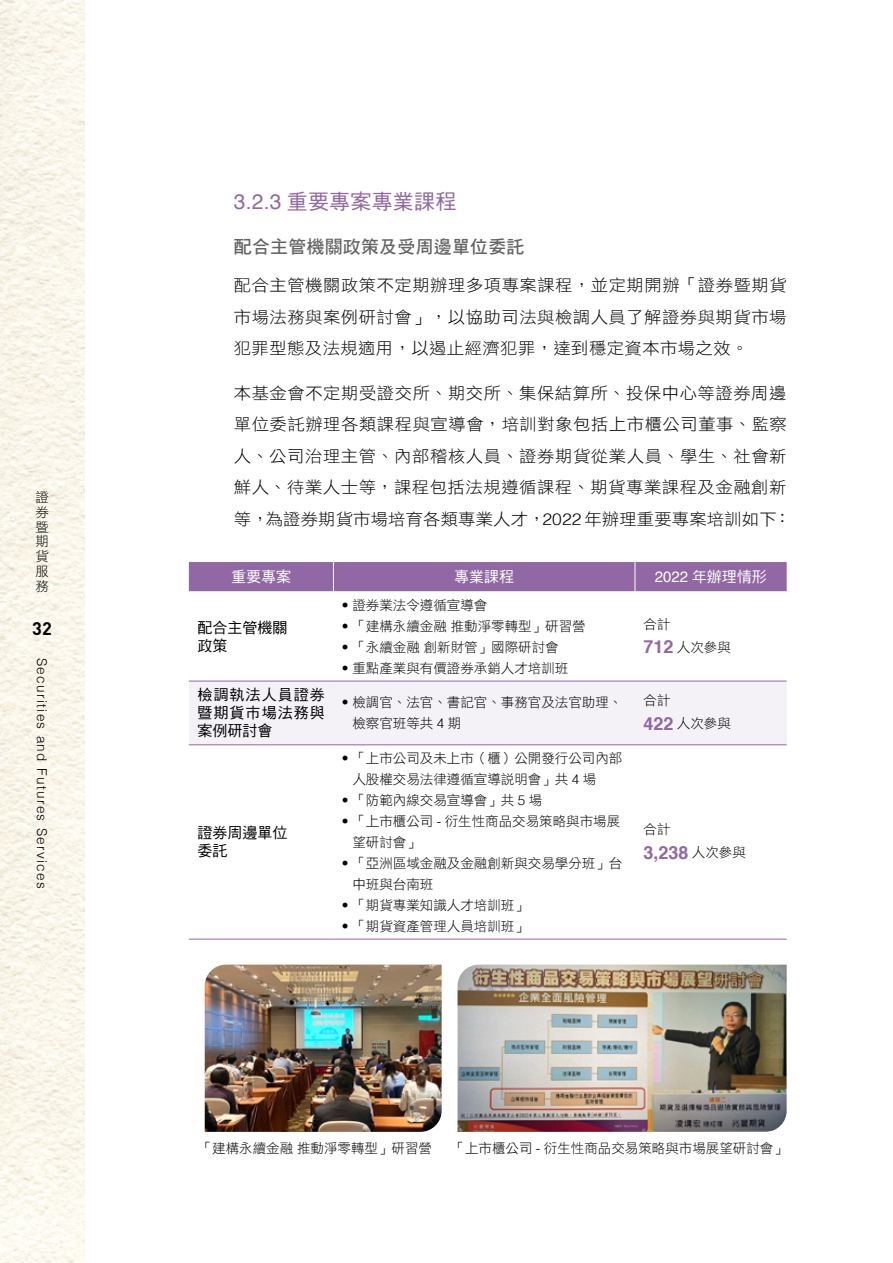
<style>
.page{position:relative;width:893px;height:1263px;background:#fff}
.page>*{position:absolute;margin:0;border:0;box-sizing:border-box;transform-origin:0 0}
.t1{font:21px "DF Hei Std W5";letter-spacing:.01em;color:#9167a4}
.t2{font:18px "DF Hei Std W7";letter-spacing:.01em;color:#656464}
.t3{font:700 18px "Helvetica";color:#9167a4}
.t4{font:700 18px "DIN Pro";color:#000}
.t5{font:16.5px/31.5px "DF Hei Std W3";letter-spacing:.03em;color:#000;text-align:justify;scale:1.05 1}
.t6{font:15px/18px "DF Hei Std W5";color:#000}
.t7{font:15px "DF Hei Std W5";color:#fff}
.t8{font:13.5px/14.9px "DF Hei Std W3";color:#000}
.t9{font:300 13.5px "Helvetica";letter-spacing:.1em;color:#000}
.s1{font-family:"Helvetica"}
.s2{font-family:"Helvetica";font-weight:300}
.s3{font-family:"Helvetica";font-weight:700;font-size:18px;color:#9167a4}
.s4{font-family:"DF Hei Std W3";font-weight:400;font-size:13.5px;color:#000}
</style>
<div class="page">
<img style="left:0;top:0;width:85px;height:1263px">
<div style="left:189px;top:562px;width:598px;height:29px;background:#9167a4"></div>
<svg style="left:189px;top:680px;width:598px;height:259px"></svg>
<div style="left:189px;top:682px;width:598px;height:62px;background:#f4f1f7"></div>
<hr style="left:333px;top:562px;width:1px;height:30px;background:#fff">
<hr style="left:635px;top:562px;width:1px;height:30px;background:#fff">
<hr style="left:189px;top:681px;width:144px;height:1px;background:#9167a4">
<hr style="left:333px;top:681px;width:302px;height:1px;background:#9167a4">
<hr style="left:635px;top:681px;width:152px;height:1px;background:#9167a4">
<hr style="left:189px;top:744px;width:144px;height:1px;background:#9167a4">
<hr style="left:189px;top:939px;width:144px;height:1px;background:#9167a4">
<hr style="left:333px;top:744px;width:302px;height:1px;background:#9167a4">
<hr style="left:635px;top:744px;width:152px;height:1px;background:#9167a4">
<hr style="left:333px;top:939px;width:302px;height:1px;background:#9167a4">
<hr style="left:635px;top:939px;width:152px;height:1px;background:#9167a4">
<img style="left:458px;top:964px;width:329px;height:168px">
<img style="left:205px;top:964px;width:237px;height:168px">
<p class="t8" style="left:35px;top:489px;width:15px;text-align:justify">證券暨期貨服務</p>
<h2 class="t4" style="left:32px;top:616px;width:21px">32</h2>
<p class="t9" style="left:54px;top:658px;width:233px;rotate:90deg">Securities and Futures Services</p>
<h1 class="t1" style="left:234px;top:190px;width:224px"><span class="s1">3.2.3</span> 重要專案專業課程</h1>
<h2 class="t2" style="left:234px;top:237px;width:292px">配合主管機關政策及受周邊單位委託</h2>
<p class="t5" style="left:234px;top:269px;width:528px">配合主管機關政策不定期辦理多項專案課程，並定期開辦「證券暨期貨市場法務與案例研討會」，以協助司法與檢調人員了解證券與期貨市場犯罪型態及法規適用，以遏止經濟犯罪，達到穩定資本市場之效。</p>
<p class="t5" style="left:234px;top:377px;width:532px;text-align:left">本基金會不定期受證交所、期交所、集保結算所、投保中心等證券周邊單位委託辦理各類課程與宣導會，培訓對象包括上市櫃公司董事、監察人、公司治理主管、內部稽核人員、證券期貨從業人員、學生、社會新鮮人、待業人士等，課程包括法規遵循課程、期貨專業課程及金融創新等，為證券期貨市場培育各類專業人才，<span class="s2">2022</span> 年辦理重要專案培訓如下：</p>
<p class="t7" style="left:231px;top:569px;width:61px">重要專案</p>
<p class="t7" style="left:454px;top:569px;width:61px">專業課程</p>
<p class="t7" style="left:655px;top:569px;width:114px"><span class="s1">2022</span> 年辦理情形</p>
<p class="t6" style="left:197px;top:618px;width:91px">配合主管機關政策</p>
<p class="t8" style="left:342px;top:597px;width:147px"><span class="s2">•</span> 證券業法令遵循宣導會</p>
<p class="t8" style="left:342px;top:618px;width:245px"><span class="s2">•</span> 「建構永續金融推動淨零轉型」研習營</p>
<p class="t8" style="left:342px;top:639px;width:218px"><span class="s2">•</span> 「永續金融創新財管」國際研討會</p>
<p class="t8" style="left:342px;top:660px;width:228px"><span class="s2">•</span> 重點產業與有價證券承銷人才培訓班</p>
<p class="t8" style="left:643px;top:612px;width:89px;line-height:23.2px">合計<br><span class="s3">712</span> 人次參與</p>
<p class="t6" style="left:197px;top:686px;width:129px;text-align:justify">檢調執法人員證券暨期貨市場法務與案例研討會</p>
<p class="t8" style="left:352px;top:692px;width:272px;line-height:21px;text-indent:-11px"><span class="s2">•</span> 檢調官、法官、書記官、事務官及法官助理、檢察官班等共 <span class="s2">4</span> 期</p>
<p class="t8" style="left:643px;top:688px;width:89px;line-height:23.2px">合計<br><span class="s3">422</span> 人次參與</p>
<p class="t6" style="left:197px;top:824px;width:91px">證券周邊單位委託</p>
<p class="t8" style="left:352px;top:747px;width:272px;line-height:21px;text-indent:-11px"><span class="s2">•</span> 「上市公司及未上市（櫃）公開發行公司內部人股權交易法律遵循宣導說明會」共 <span class="s2">4</span> 場</p>
<p class="t8" style="left:342px;top:792px;width:202px"><span class="s2">•</span> 「防範內線交易宣導會」共 <span class="s2">5</span> 場</p>
<p class="t8" style="left:352px;top:810px;width:269px;line-height:21px;text-indent:-11px"><span class="s2">•</span> 「上市櫃公司 <span class="s2">-</span> 衍生性商品交易策略與市場展望研討會」</p>
<p class="t8" style="left:352px;top:852px;width:272px;line-height:21px;text-indent:-11px"><span class="s2">•</span> 「亞洲區域金融及金融創新與交易學分班」台中班與台南班</p>
<p class="t8" style="left:342px;top:897px;width:188px"><span class="s2">•</span> 「期貨專業知識人才培訓班」</p>
<p class="t8" style="left:342px;top:918px;width:188px"><span class="s2">•</span> 「期貨資產管理人員培訓班」</p>
<p class="t8" style="left:643px;top:822px;width:28px">合計</p>
<h2 class="t3" style="left:643px;top:838px;width:104px">3,238 <span class="s4">人次參與</span></h2>
<p class="t8" style="left:199px;top:1141px;width:235px">「建構永續金融推動淨零轉型」研習營</p>
<p class="t8" style="left:452px;top:1141px;width:337px">「上市櫃公司 <span class="s2">-</span> 衍生性商品交易策略與市場展望研討會」</p>
</div>
